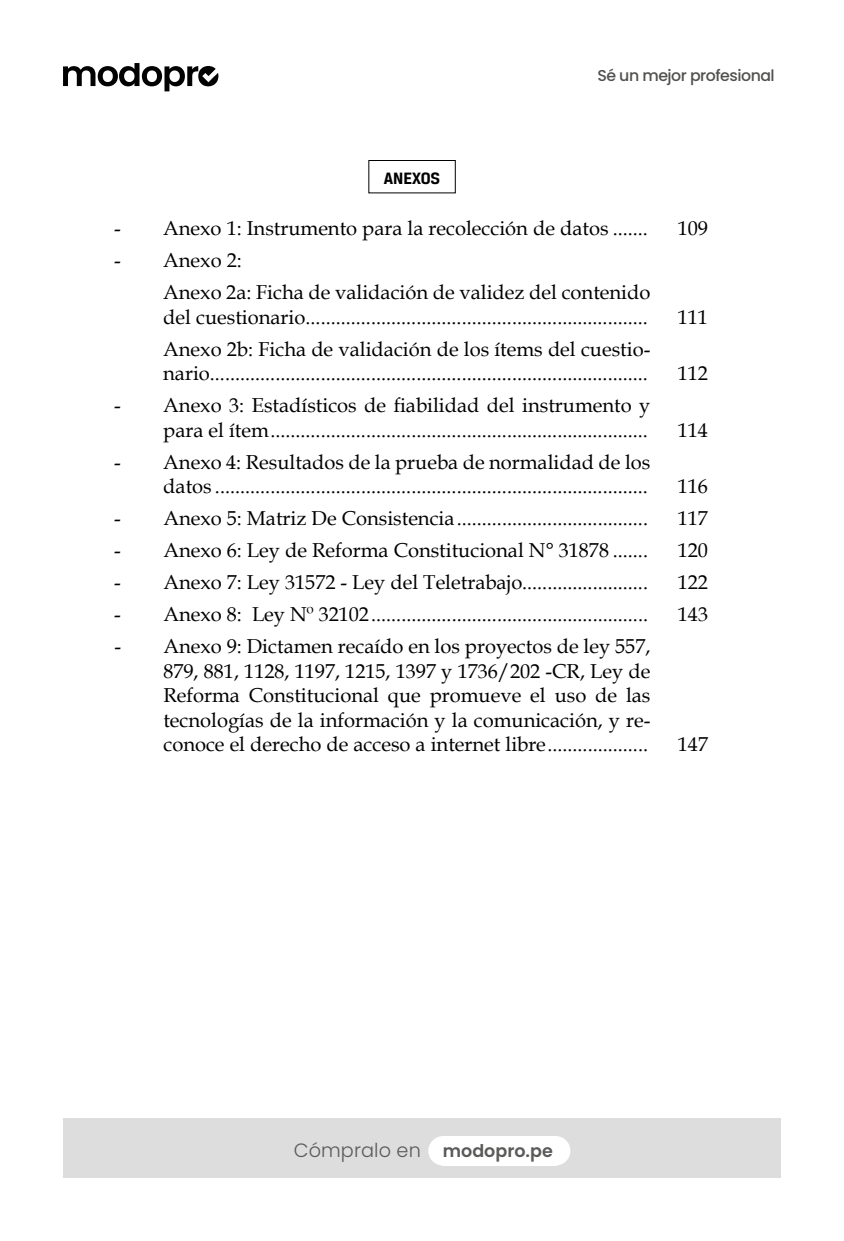
<style>
.page{position:relative;width:844px;height:1241px;background:#fff}
.page>*{position:absolute;margin:0;border:0;box-sizing:border-box;transform-origin:0 0}
.t1{font:20.12px/24.5px "Book Antiqua";color:#000}
.t2{font:300 19.25px "Poppins";letter-spacing:.005em;color:#5a5b59}
.t3{font:700 17.5px "Breuer Text";color:#000}
.t4{font:500 15.75px "Poppins";letter-spacing:-.03em;color:#515150}
.s1{font-weight:600;font-size:17.5px}
</style>
<div class="page">
<div style="left:368px;top:160px;width:87px;height:33px;border:1px solid #000"></div>
<div style="left:63px;top:1118px;width:717px;height:59px;background:#ddddde"></div>
<div style="left:428px;top:1135px;width:30px;height:30px;background:#fff;border-radius:50%"></div>
<div style="left:540px;top:1135px;width:30px;height:30px;background:#fff;border-radius:50%"></div>
<div style="left:441px;top:1135px;width:115px;height:30px;background:#fff"></div>
<svg style="left:63px;top:63px;width:155px;height:28px"></svg>
<p class="t4" style="left:597px;top:66px;width:179px">Sé un mejor profesional</p>
<p class="t3" style="left:383px;top:168px;width:58px">ANEXOS</p>
<p class="t1" style="left:114px;top:216px;width:535px">- Anexo 1: Instrumento para la recolección de datos .......</p>
<p class="t1" style="left:677px;top:216px;width:32px">109</p>
<p class="t1" style="left:163px;top:244px;width:488px;line-height:32px;text-indent:-49px">- Anexo 2:<br>Anexo 2a: Ficha de validación de validez del contenido</p>
<p class="t1" style="left:163px;top:304px;width:486px">del cuestionario....................................................................</p>
<p class="t1" style="left:677px;top:304px;width:32px">111</p>
<p class="t1" style="left:163px;top:336px;width:488px">Anexo 2b: Ficha de validación de los ítems del cuestio&shy;nario.......................................................................................</p>
<p class="t1" style="left:677px;top:360px;width:32px">112</p>
<p class="t1" style="left:114px;top:392px;width:537px;text-align:right">- Anexo 3: Estadísticos de fiabilidad del instrumento y para el ítem...........................................................................</p>
<p class="t1" style="left:114px;top:449px;width:537px;text-align:right">- Anexo 4: Resultados de la prueba de normalidad de los datos ......................................................................................</p>
<p class="t1" style="left:677px;top:417px;width:32px">114</p>
<p class="t1" style="left:677px;top:473px;width:32px">116</p>
<p class="t1" style="left:114px;top:505px;width:535px">- Anexo 5: Matriz De Consistencia......................................</p>
<p class="t1" style="left:677px;top:505px;width:32px">117</p>
<p class="t1" style="left:114px;top:537px;width:535px">- Anexo 6: Ley de Reforma Constitucional N° 31878 .......</p>
<p class="t1" style="left:677px;top:537px;width:32px">120</p>
<p class="t1" style="left:114px;top:569px;width:535px">- Anexo 7: Ley 31572 - Ley del Teletrabajo.........................</p>
<p class="t1" style="left:677px;top:569px;width:32px">122</p>
<p class="t1" style="left:114px;top:601px;width:535px">- Anexo 8: Ley Nº 32102.......................................................</p>
<p class="t1" style="left:677px;top:601px;width:32px">143</p>
<p class="t1" style="left:163px;top:633px;width:488px;text-align:justify;text-indent:-49px">- Anexo 9: Dictamen recaído en los proyectos de ley 557, 879, 881, 1128, 1197, 1215, 1397 y 1736/202 -CR, Ley de Reforma Constitucional que promueve el uso de las tecnologías de la información y la comunicación, y re&shy;conoce el derecho de acceso a internet libre....................</p>
<p class="t1" style="left:677px;top:731px;width:32px">147</p>
<p class="t2" style="left:294px;top:1138px;width:260px">Cómpralo en <span class="s1">modopro.pe</span></p>
</div>
